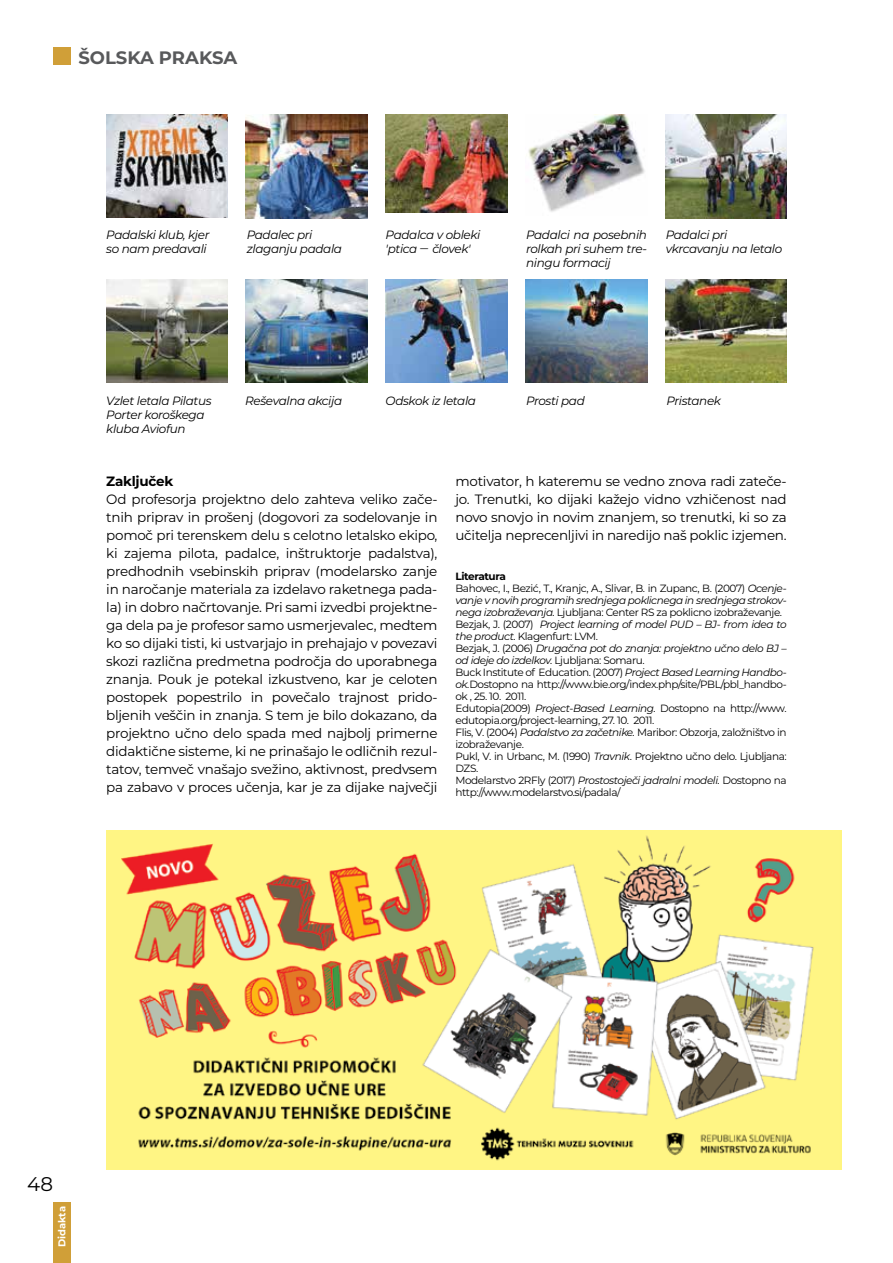
<style>
.page{position:relative;width:893px;height:1263px;background:#fff}
.page>*{position:absolute;margin:0;border:0;box-sizing:border-box;transform-origin:0 0}
.t1{font:19.8px "Montserrat";color:#000}
.t2{font:700 18px "Montserrat";color:#58595b}
.t3{font:13.5px/18px "Montserrat";letter-spacing:-.02em;color:#000;text-align:justify}
.t4{font:700 13.5px "Montserrat";letter-spacing:-.02em;color:#000}
.t5{font:italic 12px/14.4px "Montserrat";letter-spacing:-.03em;color:#000}
.t6{font:10.5px/12px "Montserrat";letter-spacing:-.04em;color:#000}
.t7{font:700 9.9px "Montserrat";color:#fff}
.s1{font-weight:700}
.s2{font-style:italic}
</style>
<div class="page">
<div style="left:53px;top:1203px;width:17px;height:60px;background:#d09f38"></div>
<div style="left:53px;top:47px;width:17px;height:17px;background:#d09f38"></div>
<img style="left:106px;top:115px;width:122px;height:102px">
<img style="left:106px;top:280px;width:122px;height:103px">
<img style="left:386px;top:115px;width:121px;height:98px">
<img style="left:386px;top:280px;width:121px;height:103px">
<img style="left:246px;top:115px;width:122px;height:103px">
<img style="left:246px;top:280px;width:122px;height:103px">
<img style="left:528px;top:115px;width:117px;height:97px">
<img style="left:525px;top:280px;width:122px;height:103px">
<img style="left:665px;top:115px;width:122px;height:103px">
<img style="left:665px;top:280px;width:122px;height:103px">
<img style="left:106px;top:830px;width:735px;height:339px">
<h2 class="t2" style="left:78px;top:45px;width:160px">ŠOLSKA PRAKSA</h2>
<p class="t5" style="left:106px;top:227px;width:105px">Padalski klub, kjer so nam predavali</p>
<p class="t5" style="left:247px;top:227px;width:97px">Padalec pri zlaganju padala</p>
<p class="t5" style="left:526px;top:227px;width:122px;text-align:justify">Padalci na posebnih rolkah pri suhem tre&shy;ningu formacij</p>
<p class="t5" style="left:666px;top:227px;width:118px">Padalci pri vkrcavanju na letalo</p>
<p class="t5" style="left:386px;top:227px;width:96px">Padalca v obleki 'ptica ̶ človek'</p>
<p class="t5" style="left:106px;top:393px;width:107px">Vzlet letala Pilatus<br>Porter koroškega kluba Aviofun</p>
<p class="t5" style="left:245px;top:393px;width:99px">Reševalna akcija</p>
<p class="t5" style="left:386px;top:393px;width:92px">Odskok iz letala</p>
<p class="t5" style="left:526px;top:393px;width:60px">Prosti pad</p>
<p class="t5" style="left:666px;top:393px;width:56px">Pristanek</p>
<p class="t4" style="left:106px;top:471px;width:68px">Zaključek</p>
<p class="t3" style="left:106px;top:490px;width:333px">Od profesorja projektno delo zahteva veliko zače&shy;tnih priprav in prošenj (dogovori za sodelovanje in pomoč pri terenskem delu s celotno letalsko ekipo, ki zajema pilota, padalce, inštruktorje padalstva), predhodnih vsebinskih priprav (modelarsko zanje in naročanje materiala za izdelavo raketnega pada&shy;la) in dobro načrtovanje. Pri sami izvedbi projektne&shy;ga dela pa je profesor samo usmerjevalec, medtem ko so dijaki tisti, ki ustvarjajo in prehajajo v povezavi skozi različna predmetna področja do uporabnega znanja. Pouk je potekal izkustveno, kar je celoten postopek popestrilo in povečalo trajnost prido&shy;bljenih veščin in znanja. S tem je bilo dokazano, da projektno učno delo spada med najbolj primerne didaktične sisteme, ki ne prinašajo le odličnih rezul&shy;tatov, temveč vnašajo svežino, aktivnost, predvsem pa zabavo v proces učenja, kar je za dijake največji</p>
<p class="t3" style="left:455px;top:472px;width:333px">motivator, h kateremu se vedno znova radi zateče&shy;jo. Trenutki, ko dijaki kažejo vidno vzhičenost nad novo snovjo in novim znanjem, so trenutki, ki so za učitelja neprecenljivi in naredijo naš poklic izjemen.</p>
<p class="t6" style="left:455px;top:570px;width:333px"><span class="s1">Literatura<br></span>Bahovec, I., Bezić, T., Kranjc, A., Slivar, B. in Zupanc, B. (2007) <span class="s2">Ocenje&shy;vanje v novih programih srednjega poklicnega in srednjega strokov&shy;nega izobraževanja.</span> Ljubljana: Center RS za poklicno izobraževanje.<br>Bezjak, J. (2007) <span class="s2">Project learning of model PUD – BJ- from idea to the product.</span> Klagenfurt: LVM.<br>Bezjak, J. (2006) <span class="s2">Drugačna pot do znanja: projektno učno delo BJ – od ideje do izdelkov.</span> Ljubljana: Somaru.<br>Buck Institute of Education. (2007) <span class="s2">Project Based Learning Handbo&shy;ok.</span>Dostopno na http://www.bie.org/index.php/site/PBL/pbl_handbo&shy;ok , 25. 10. 2011.<br>Edutopia(2009) <span class="s2">Project-Based Learning.</span> Dostopno na http://www. edutopia.org/project-learning, 27. 10. 2011.<br>Flis, V. (2004) <span class="s2">Padalstvo za začetnike.</span> Maribor: Obzorja, založništvo in izobraževanje.<br>Pukl, V. in Urbanc, M. (1990) <span class="s2">Travnik</span>. Projektno učno delo. Ljubljana:<br>DZS.<br>Modelarstvo 2RFly (2017) <span class="s2">Prostostoječi jadralni modeli.</span> Dostopno na http://www.modelarstvo.si/padala/</p>
<h1 class="t1" style="left:27px;top:1170px;width:27px">48</h1>
<p class="t7" style="left:55px;top:1247px;width:43px;rotate:-90deg">Didakta</p>
</div>
